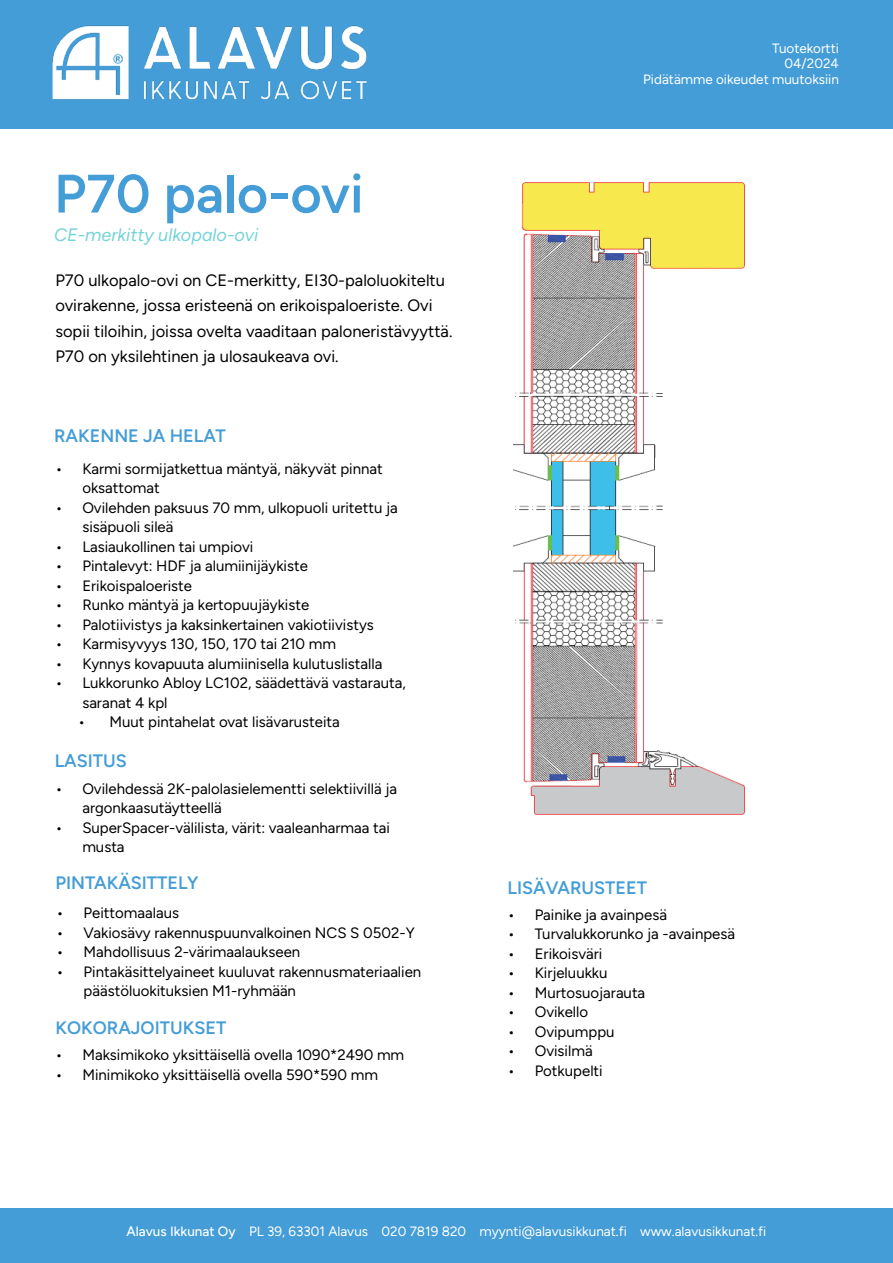
<style>
.page{position:relative;width:893px;height:1263px;background:#fff}
.page>*{position:absolute;margin:0;border:0;box-sizing:border-box;transform-origin:0 0}
.t1{font:600 54px "Figtree";color:#449dd7}
.t2{font:600 18px "Figtree";color:#449dd7}
.t3{font:italic 18px "Figtree";color:#74d3d6}
.t4{font:16.5px/25.5px "Figtree";color:#000}
.t5{font:15px/19.5px "Figtree";color:#000}
.t6{font:13.5px/15.6px "Figtree";color:#fff;text-align:right}
.s1{font-weight:500}
</style>
<div class="page">
<div style="left:0;top:0;width:893px;height:128px;background:#449dd7"></div>
<div style="left:0;top:1208px;width:893px;height:55px;background:#449dd7"></div>
<img style="left:52px;top:25px;width:315px;height:75px">
<img style="left:513px;top:181px;width:232px;height:634px">
<h1 class="t1" style="left:54px;top:162px;width:311px">P70 palo-ovi</h1>
<p class="t3" style="left:54px;top:225px;width:206px">CE-merkitty ulkopalo-ovi</p>
<p class="t4" style="left:55px;top:267px;width:399px">P70 ulkopalo-ovi on CE-merkitty, EI30-paloluokiteltu ovirakenne, jossa eristeenä on erikoispaloeriste. Ovi sopii tiloihin, joissa ovelta vaaditaan paloneristävyyttä.<br>P70 on yksilehtinen ja ulosaukeava ovi.</p>
<p class="t2" style="left:54px;top:425px;width:173px">RAKENNE JA HELAT</p>
<p class="t5" style="left:82px;top:458px;width:302px;text-indent:-27px">• Karmi sormijatkettua mäntyä, näkyvät pinnat oksattomat</p>
<p class="t5" style="left:82px;top:497px;width:317px;text-indent:-27px">• Ovilehden paksuus 70 mm, ulkopuoli uritettu ja sisäpuoli sileä</p>
<p class="t5" style="left:55px;top:536px;width:200px">• Lasiaukollinen tai umpiovi</p>
<p class="t5" style="left:55px;top:556px;width:254px">• Pintalevyt: HDF ja alumiinijäykiste</p>
<p class="t5" style="left:55px;top:575px;width:138px">• Erikoispaloeriste</p>
<p class="t5" style="left:55px;top:595px;width:255px">• Runko mäntyä ja kertopuujäykiste</p>
<p class="t5" style="left:55px;top:614px;width:320px">• Palotiivistys ja kaksinkertainen vakiotiivistys</p>
<p class="t5" style="left:55px;top:634px;width:282px">• Karmisyvyys 130, 150, 170 tai 210 mm</p>
<p class="t5" style="left:55px;top:653px;width:329px">• Kynnys kovapuuta alumiinisella kulutuslistalla</p>
<p class="t5" style="left:82px;top:673px;width:325px;text-indent:-27px">• Lukkorunko Abloy LC102, säädettävä vastarauta, saranat 4 kpl</p>
<p class="t5" style="left:78px;top:712px;width:263px">• Muut pintahelat ovat lisävarusteita</p>
<p class="t2" style="left:55px;top:750px;width:74px">LASITUS</p>
<p class="t5" style="left:82px;top:778px;width:316px;text-indent:-27px">• Ovilehdessä 2K-palolasielementti selektiivillä ja argonkaasutäytteellä</p>
<p class="t5" style="left:82px;top:817px;width:309px;text-indent:-27px">• SuperSpacer-välilista, värit: vaaleanharmaa tai musta</p>
<p class="t2" style="left:55px;top:872px;width:145px">PINTAKÄSITTELY</p>
<p class="t5" style="left:57px;top:903px;width:124px">• Peittomaalaus</p>
<p class="t5" style="left:57px;top:922px;width:360px">• Vakiosävy rakennuspuunvalkoinen NCS S 0502-Y</p>
<p class="t5" style="left:57px;top:942px;width:245px">• Mahdollisuus 2-värimaalaukseen</p>
<p class="t5" style="left:84px;top:961px;width:339px;text-indent:-27px">• Pintakäsittelyaineet kuuluvat rakennusmateriaalien päästöluokituksien M1-ryhmään</p>
<p class="t2" style="left:55px;top:1017px;width:172px">KOKORAJOITUKSET</p>
<p class="t5" style="left:55px;top:1045px;width:350px">• Maksimikoko yksittäisellä ovella 1090*2490 mm</p>
<p class="t5" style="left:55px;top:1065px;width:324px">• Minimikoko yksittäisellä ovella 590*590 mm</p>
<p class="t6" style="left:643px;top:40px;width:197px">Tuotekortti<br>04/2024<br>Pidätämme oikeudet muutoksiin</p>
<p class="t2" style="left:508px;top:877px;width:141px">LISÄVARUSTEET</p>
<p class="t5" style="left:508px;top:905px;width:161px">• Painike ja avainpesä</p>
<p class="t5" style="left:508px;top:924px;width:229px">• Turvalukkorunko ja -avainpesä</p>
<p class="t5" style="left:508px;top:944px;width:96px">• Erikoisväri</p>
<p class="t5" style="left:508px;top:963px;width:101px">• Kirjeluukku</p>
<p class="t5" style="left:508px;top:983px;width:139px">• Murtosuojarauta</p>
<p class="t5" style="left:508px;top:1002px;width:82px">• Ovikello</p>
<p class="t5" style="left:508px;top:1022px;width:108px">• Ovipumppu</p>
<p class="t5" style="left:508px;top:1041px;width:86px">• Ovisilmä</p>
<p class="t5" style="left:508px;top:1061px;width:97px">• Potkupelti</p>
<p class="t6" style="left:127px;top:1223px;width:641px"><span class="s1">Alavus Ikkunat Oy</span> PL 39, 63301 Alavus 020 7819 820 myynti@alavusikkunat.fi www.alavusikkunat.fi</p>
</div>
